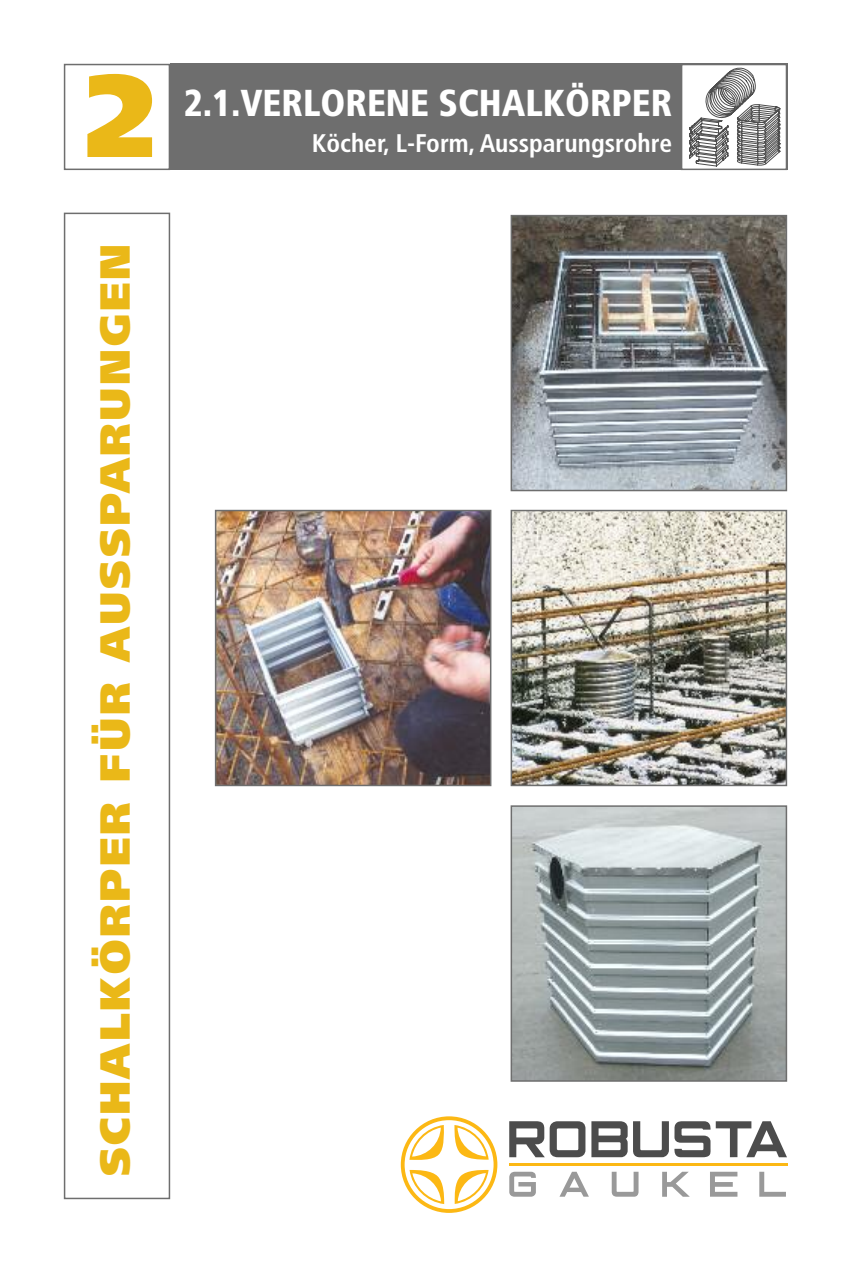
<style>
.page{position:relative;width:851px;height:1263px;background:#fff}
.page>*{position:absolute;margin:0;border:0;box-sizing:border-box;transform-origin:0 0}
.t1{font:900 117px "Frutiger";color:#eab818}
.t2{font:900 42px "Frutiger";letter-spacing:.06em;color:#eab818}
.t3{font:900 condensed 37.5px "Frutiger";color:#fff}
.t4{font:700 condensed 25.5px "Frutiger";color:#fff}
</style>
<div class="page">
<div style="left:64px;top:213px;width:106px;height:986px;border:2px solid #6e6e6e"></div>
<div style="left:170px;top:64px;width:617px;height:106px;background:#6e6e6e"></div>
<div style="left:64px;top:64px;width:106px;height:106px;border:2px solid #6e6e6e"></div>
<div style="left:682px;top:65px;width:103px;height:104px;background:#fff"></div>
<svg style="left:689px;top:67px;width:91px;height:100px"></svg>
<div style="left:680px;top:64px;width:107px;height:106px;border:2px solid #6e6e6e"></div>
<img style="left:513px;top:808px;width:271px;height:271px">
<div style="left:510px;top:805px;width:277px;height:277px;border:2px solid #6e6e6e"></div>
<img style="left:513px;top:513px;width:271px;height:270px">
<div style="left:510px;top:510px;width:277px;height:276px;border:2px solid #6e6e6e"></div>
<img style="left:513px;top:218px;width:271px;height:270px">
<div style="left:510px;top:215px;width:277px;height:276px;border:2px solid #6e6e6e"></div>
<img style="left:218px;top:513px;width:270px;height:270px">
<div style="left:215px;top:510px;width:276px;height:276px;border:2px solid #6e6e6e"></div>
<hr style="left:509px;top:1163px;width:278px;height:2px;background:#fcb814">
<svg style="left:591px;top:1121px;width:36px;height:36px"></svg>
<svg style="left:633px;top:1121px;width:35px;height:36px"></svg>
<svg style="left:509px;top:1121px;width:76px;height:36px"></svg>
<svg style="left:674px;top:1121px;width:112px;height:36px"></svg>
<svg style="left:559px;top:1172px;width:29px;height:25px"></svg>
<svg style="left:611px;top:1172px;width:27px;height:25px"></svg>
<svg style="left:710px;top:1172px;width:27px;height:25px"></svg>
<svg style="left:759px;top:1172px;width:26px;height:25px"></svg>
<svg style="left:509px;top:1172px;width:27px;height:25px"></svg>
<svg style="left:662px;top:1172px;width:27px;height:25px"></svg>
<svg style="left:401px;top:1116px;width:96px;height:97px"></svg>
<h1 class="t1" style="left:85px;top:69px;width:71px">2</h1>
<h3 class="t3" style="left:184px;top:88px;width:490px">2.1.VERLORENE SCHALKÖRPER</h3>
<p class="t4" style="left:312px;top:133px;width:362px">Köcher, L-Form, Aussparungsrohre</p>
<h2 class="t2" style="left:98px;top:1176px;width:934px;rotate:-90deg">SCHALKÖRPER FÜR AUSSPARUNGEN</h2>
</div>
